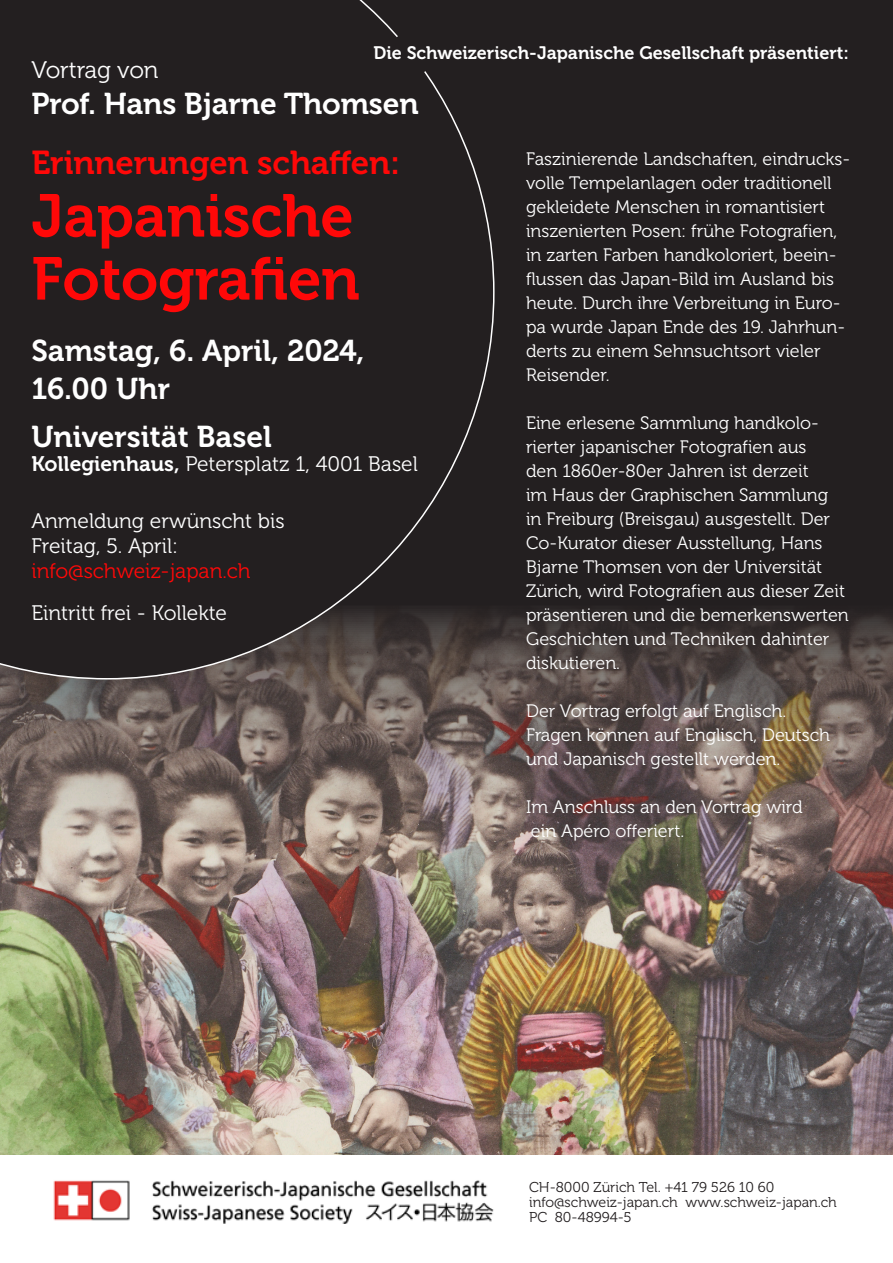
<style>
.page{position:relative;width:893px;height:1263px;background:#fff}
.page>*{position:absolute;margin:0;border:0;box-sizing:border-box;transform-origin:0 0}
.t1{font:60px "Museo 700";letter-spacing:-.005em;color:#ff0808}
.t2{font:33px "Museo 700";letter-spacing:-.005em;color:#ff0808}
.t3{font:30px "Museo 700";color:#fff}
.t4{font:24px "Museo 300";letter-spacing:-.005em;color:#fff}
.t5{font:21px "Museo 300";color:#fff}
.t6{font:21px "Museo 300";color:#ff0808}
.t7{font:18px/24px "Museo 300";color:#fff}
.t8{font:18px "Museo 700";color:#fff}
.t9{font:14.25px "Museo 300";color:#231f20}
.s1{font-family:"Museo 700"}
</style>
<div class="page">
<div style="left:0;top:0;width:893px;height:1154px;background:#231f20"></div>
<img style="left:0;top:609px;width:893px;height:545px">
<svg style="left:0;top:0;width:495px;height:679px"></svg>
<img style="left:53px;top:1180px;width:441px;height:44px">
<div style="left:390px;top:31px;width:44px;height:45px;background:#231f20;border-radius:50%"></div>
<p class="t8" style="left:373px;top:43px;width:477px">Die Schweizerisch-Japanische Gesellschaft präsentiert:</p>
<p class="t4" style="left:31px;top:56px;width:129px">Vortrag von</p>
<p class="t3" style="left:31px;top:87px;width:389px">Prof. Hans Bjarne Thomsen</p>
<p class="t2" style="left:31px;top:144px;width:370px">Erinnerungen schaffen:</p>
<p class="t1" style="left:31px;top:182px;width:324px">Japanische</p>
<p class="t1" style="left:31px;top:245px;width:330px">Fotografien</p>
<p class="t3" style="left:31px;top:334px;width:335px">Samstag, 6. April, 2024,</p>
<p class="t3" style="left:31px;top:372px;width:140px">16.00 Uhr</p>
<p class="t3" style="left:31px;top:420px;width:242px">Universität Basel</p>
<p class="t5" style="left:31px;top:452px;width:388px"><span class="s1">Kollegienhaus,</span> Petersplatz 1, 4001 Basel</p>
<p class="t7" style="left:526px;top:147px;width:326px">Faszinierende Landschaften, eindrucks&shy;volle Tempelanlagen oder traditionell gekleidete Menschen in romantisiert inszenierten Posen: frühe Fotografien, in zarten Farben handkoloriert, beein&shy;flussen das Japan-Bild im Ausland bis heute. Durch ihre Verbreitung in Euro&shy;pa wurde Japan Ende des 19. Jahrhun&shy;derts zu einem Sehnsuchtsort vieler Reisender.</p>
<p class="t7" style="left:526px;top:411px;width:324px">Eine erlesene Sammlung handkolo&shy;rierter japanischer Fotografien aus<br>den 1860er-80er Jahren ist derzeit<br>im Haus der Graphischen Sammlung<br>in Freiburg (Breisgau) ausgestellt. Der Co-Kurator dieser Ausstellung, Hans Bjarne Thomsen von der Universität Zürich, wird Fotografien aus dieser Zeit präsentieren und die bemerkenswerten Geschichten und Techniken dahinter diskutieren.</p>
<p class="t7" style="left:526px;top:699px;width:262px">Der Vortrag erfolgt auf Englisch.</p>
<p class="t7" style="left:526px;top:723px;width:306px">Fragen können auf Englisch, Deutsch und Japanisch gestellt werden.</p>
<p class="t7" style="left:526px;top:795px;width:278px">Im Anschluss an den Vortrag wird</p>
<p class="t7" style="left:531px;top:819px;width:155px">ein Apéro offeriert.</p>
<p class="t5" style="left:31px;top:509px;width:255px">Anmeldung erwünscht bis</p>
<p class="t5" style="left:31px;top:534px;width:148px">Freitag, 5. April:</p>
<p class="t6" style="left:31px;top:559px;width:221px">info@schweiz-japan.ch</p>
<p class="t5" style="left:31px;top:601px;width:197px">Eintritt frei - Kollekte</p>
<p class="t9" style="left:529px;top:1179px;width:247px">CH-8000 Zürich Tel. +41 79 526 10 60</p>
<p class="t9" style="left:529px;top:1194px;width:309px">info@schweiz-japan.ch www.schweiz-japan.ch</p>
<p class="t9" style="left:529px;top:1209px;width:104px">PC 80-48994-5</p>
</div>
